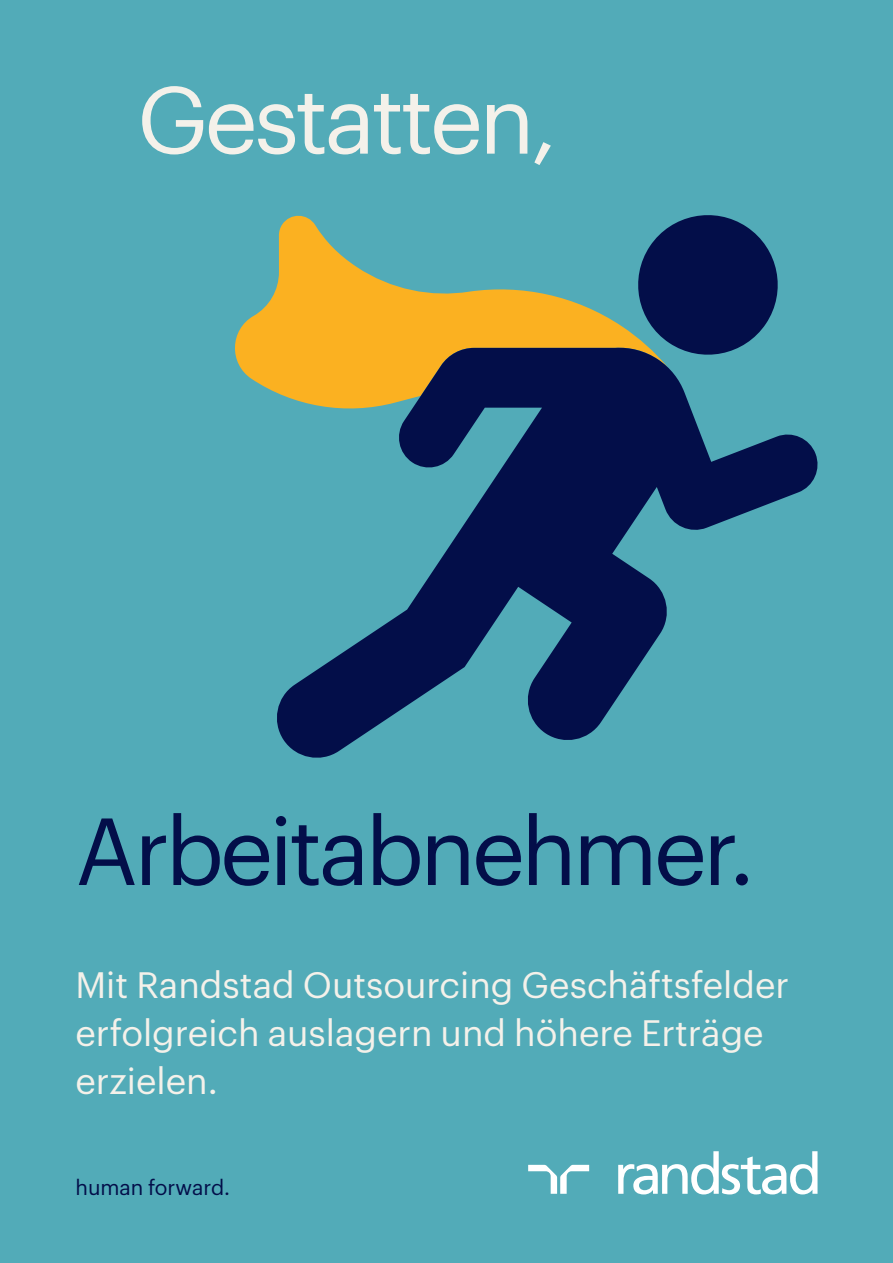
<style>
.page{position:relative;width:893px;height:1263px;background:#52abb8}
.page>*{position:absolute;margin:0;border:0;box-sizing:border-box;transform-origin:0 0}
.t1{font:93px "Graphik LCG";letter-spacing:-.04em;color:#030e49}
.t2{font:93px "Graphik LCG";letter-spacing:-.04em;color:#f4f1ea}
.t3{font:36px/48px "Graphik LCG";color:#f4f1ea}
.t4{font:21px "Graphik LCG";color:#030e49}
</style>
<div class="page">
<svg style="left:528px;top:1165px;width:61px;height:29px"></svg>
<svg style="left:618px;top:1151px;width:199px;height:43px"></svg>
<svg style="left:235px;top:215px;width:393px;height:175px"></svg>
<svg style="left:628px;top:215px;width:150px;height:132px"></svg>
<svg style="left:271px;top:347px;width:547px;height:411px"></svg>
<h1 class="t2" style="left:137px;top:50px;width:422px">Gestatten,</h1>
<h1 class="t1" style="left:75px;top:781px;width:681px">Arbeitabnehmer.</h1>
<p class="t3" style="left:75px;top:957px;width:715px">Mit Randstad Outsourcing Geschäftsfelder erfolgreich auslagern und höhere Erträge erzielen.</p>
<p class="t4" style="left:75px;top:1171px;width:156px">human forward.</p>
</div>
